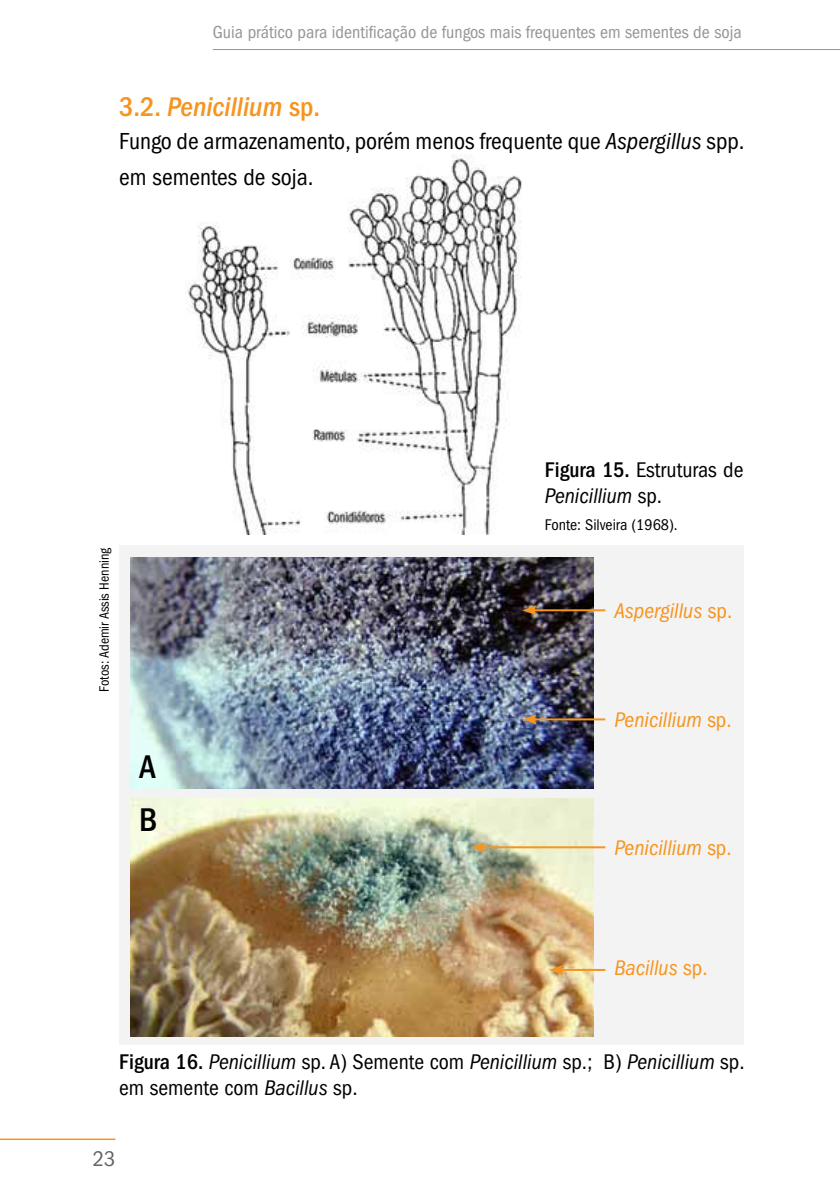
<style>
.page{position:relative;width:840px;height:1191px;background:#fff}
.page>*{position:absolute;margin:0;border:0;box-sizing:border-box;transform-origin:0 0}
.t1{font:500 condensed 34px/52.4px "ITC Franklin Gothic Std";color:#000}
.t2{font:italic 500 condensed 28px "ITC Franklin Gothic Std";color:#f7941e}
.t3{font:condensed 24px/36px "ITC Franklin Gothic Std";color:#000}
.t4{font:italic condensed 22px/26px "ITC Franklin Gothic Std";color:#000}
.t5{font:italic condensed 22px "ITC Franklin Gothic Std";color:#f7941e}
.t6{font:condensed 22px/26px "ITC Franklin Gothic Std";color:#000}
.t7{font:condensed 22px "ITC Franklin Gothic Std";color:#636466}
.t8{font:condensed 18px "ITC Franklin Gothic Std";color:#939598}
.t9{font:condensed 16px "ITC Franklin Gothic Std";color:#000}
.t10{font:condensed 14px "ITC Franklin Gothic Std";color:#000}
.s1{font-style:normal}
.s2{font-style:italic}
.s3{font-weight:500}
.s4{font-weight:500;font-style:normal}
</style>
<div class="page">
<hr style="left:213px;top:49px;width:626px;height:1px;background:#939598">
<hr style="left:0;top:1138px;width:115px;height:2px;background:#f7941e">
<div style="left:119px;top:546px;width:624px;height:499px;background:#f3f3f3"></div>
<img style="left:130px;top:557px;width:462px;height:231px">
<img style="left:130px;top:798px;width:462px;height:238px">
<hr style="left:533px;top:609px;width:72px;height:2px;background:#f7941e">
<svg style="left:522px;top:605px;width:14px;height:10px"></svg>
<hr style="left:533px;top:718px;width:72px;height:2px;background:#f7941e">
<svg style="left:522px;top:714px;width:14px;height:10px"></svg>
<hr style="left:481px;top:846px;width:124px;height:2px;background:#f7941e">
<svg style="left:471px;top:842px;width:14px;height:10px"></svg>
<hr style="left:559px;top:969px;width:46px;height:2px;background:#f7941e">
<svg style="left:549px;top:964px;width:14px;height:11px"></svg>
<img style="left:187px;top:155px;width:335px;height:379px">
<p class="t8" style="left:213px;top:22px;width:530px">Guia prático para identificação de fungos mais frequentes em sementes de soja</p>
<p class="t2" style="left:119px;top:91px;width:202px"><span class="s1">3.2.</span> Penicillium <span class="s1">sp.</span></p>
<p class="t3" style="left:119px;top:123px;width:626px">Fungo de armazenamento, porém menos frequente que <span class="s2">Aspergillus</span> spp. em sementes de soja.</p>
<p class="t10" style="left:96px;top:692px;width:146px;rotate:-90deg">Fotos: Ademir Assis Henning</p>
<h1 class="t1" style="left:139px;top:741px;width:20px">A<br>B</h1>
<p class="t6" style="left:544px;top:457px;width:200px"><span class="s3">Figura 15.</span> Estruturas de<br><span class="s2">Penicillium</span> sp.</p>
<p class="t9" style="left:544px;top:516px;width:134px">Fonte: Silveira (1968).</p>
<p class="t5" style="left:614px;top:598px;width:119px">Aspergillus <span class="s1">sp.</span></p>
<p class="t5" style="left:614px;top:707px;width:119px">Penicillium <span class="s1">sp.</span></p>
<p class="t5" style="left:614px;top:835px;width:119px">Penicillium <span class="s1">sp.</span></p>
<p class="t5" style="left:614px;top:956px;width:95px">Bacillus <span class="s1">sp.</span></p>
<p class="t4" style="left:119px;top:1048px;width:626px"><span class="s4">Figura 16.</span> Penicillium <span class="s1">sp. A) Semente com</span> Penicillium <span class="s1">sp.; B)</span> Penicillium <span class="s1">sp. em semente com</span> Bacillus <span class="s1">sp.</span></p>
<p class="t7" style="left:93px;top:1146px;width:24px">23</p>
</div>
